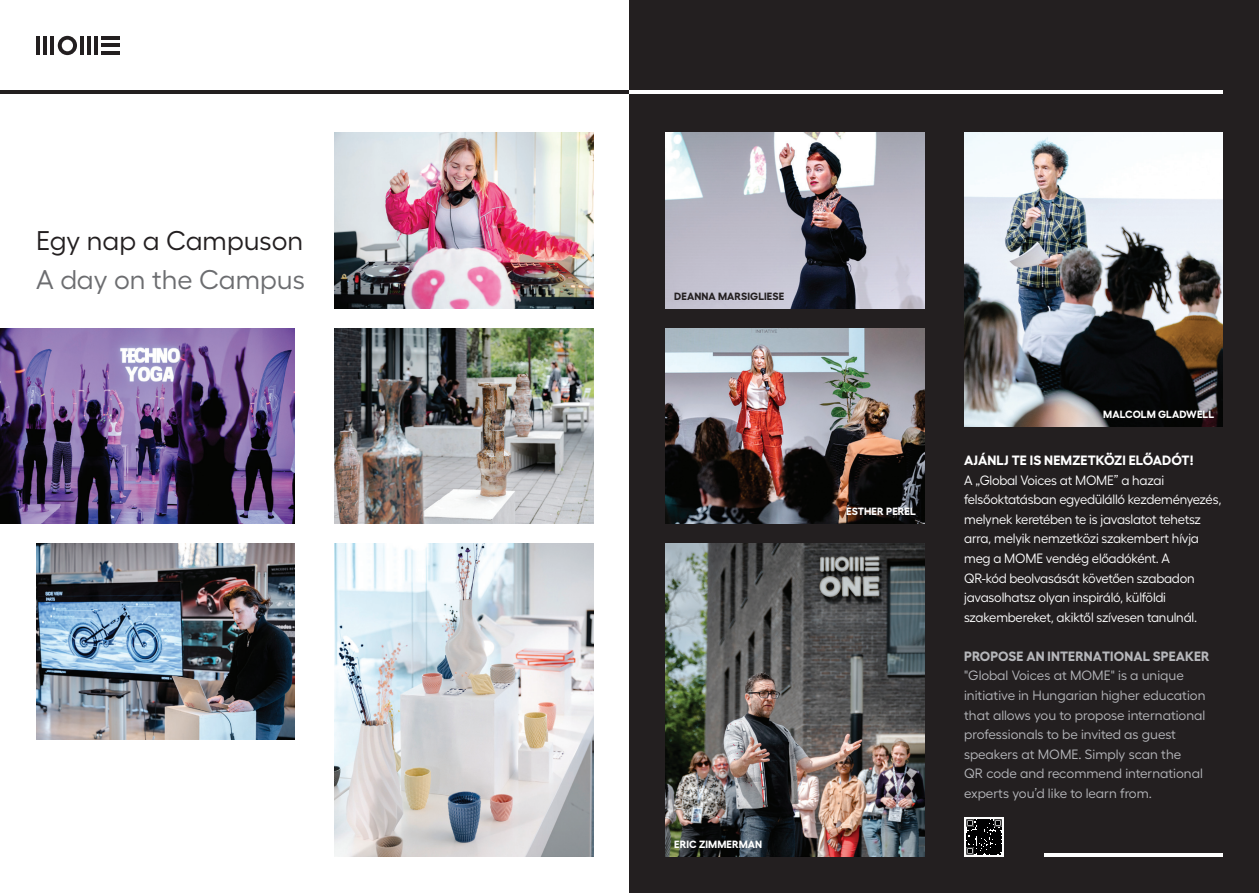
<style>
.page{position:relative;width:1259px;height:893px;background:#fff}
.page>*{position:absolute;margin:0;border:0;box-sizing:border-box;transform-origin:0 0}
.t1{font:27px "Fellix";color:#231f20}
.t2{font:27px "Fellix";color:#6c6d70}
.t3{font:13.5px/19.5px "Fellix";letter-spacing:-.015em;color:#fff;scale:.96 1}
.t4{font:13.5px/19.5px "Fellix";color:#b6b7bb}
.t5{font:700 13.5px "Fellix";letter-spacing:.01em;color:#b6b7bb}
.t6{font:700 13.5px "Fellix";letter-spacing:.01em;color:#fff}
.t7{font:700 10.5px "Fellix";letter-spacing:.01em;color:#fff}
.t8{font:700 10.5px "Fellix";letter-spacing:.01em;color:#231f20}
</style>
<div class="page">
<hr style="left:102px;top:51px;width:18px;height:4px;background:#231f20">
<hr style="left:36px;top:36px;width:4px;height:18px;background:#231f20">
<hr style="left:51px;top:36px;width:3px;height:18px;background:#231f20">
<hr style="left:43px;top:36px;width:4px;height:18px;background:#231f20">
<hr style="left:80px;top:36px;width:4px;height:19px;background:#231f20">
<hr style="left:94px;top:36px;width:4px;height:19px;background:#231f20">
<hr style="left:87px;top:36px;width:4px;height:19px;background:#231f20">
<hr style="left:102px;top:44px;width:18px;height:3px;background:#231f20">
<hr style="left:102px;top:36px;width:18px;height:4px;background:#231f20">
<svg style="left:58px;top:36px;width:19px;height:19px"></svg>
<hr style="left:0;top:90px;width:1222px;height:4px;background:#231f20">
<div style="left:629px;top:0;width:630px;height:893px;background:#231f20"></div>
<img style="left:666px;top:543px;width:258px;height:313px">
<img style="left:964px;top:133px;width:258px;height:293px">
<img style="left:335px;top:543px;width:258px;height:314px">
<img style="left:335px;top:328px;width:258px;height:196px">
<img style="left:666px;top:328px;width:258px;height:196px">
<img style="left:335px;top:133px;width:258px;height:176px">
<img style="left:666px;top:133px;width:258px;height:176px">
<img style="left:0;top:328px;width:295px;height:196px">
<img style="left:36px;top:543px;width:259px;height:196px">
<hr style="left:1044px;top:853px;width:178px;height:4px;background:#fff">
<hr style="left:629px;top:90px;width:593px;height:4px;background:#fff">
<div style="left:964px;top:817px;width:40px;height:40px;background:#fff"></div>
<svg style="left:966px;top:819px;width:35px;height:36px"></svg>
<h1 class="t1" style="left:36px;top:220px;width:269px">Egy nap a Campuson</h1>
<h1 class="t2" style="left:36px;top:259px;width:270px">A day on the Campus</h1>
<p class="t8" style="left:674px;top:288px;width:111px">DEANNA MARSIGLIESE</p>
<p class="t7" style="left:674px;top:836px;width:89px">ERIC ZIMMERMAN</p>
<p class="t7" style="left:846px;top:503px;width:71px">ESTHER PEREL</p>
<p class="t7" style="left:1103px;top:405px;width:112px">MALCOLM GLADWELL</p>
<p class="t6" style="left:964px;top:450px;width:231px">AJÁNLJ TE IS NEMZETKÖZI ELŐADÓT!</p>
<p class="t3" style="left:964px;top:469px;width:269px">A „Global Voices at MOME” a hazai felsőoktatásban egyedülálló kezdeményezés, melynek keretében te is javaslatot tehetsz arra, melyik nemzetközi szakembert hívja meg a MOME vendég előadóként. A<br>QR-kód beolvasását követően szabadon javasolhatsz olyan inspiráló, külföldi szakembereket, akiktől szívesen tanulnál.</p>
<p class="t5" style="left:964px;top:645px;width:247px">PROPOSE AN INTERNATIONAL SPEAKER</p>
<p class="t4" style="left:964px;top:664px;width:243px">"Global Voices at MOME" is a unique initiative in Hungarian higher education that allows you to propose international professionals to be invited as guest speakers at MOME. Simply scan the<br>QR code and recommend international experts you’d like to learn from.</p>
</div>
